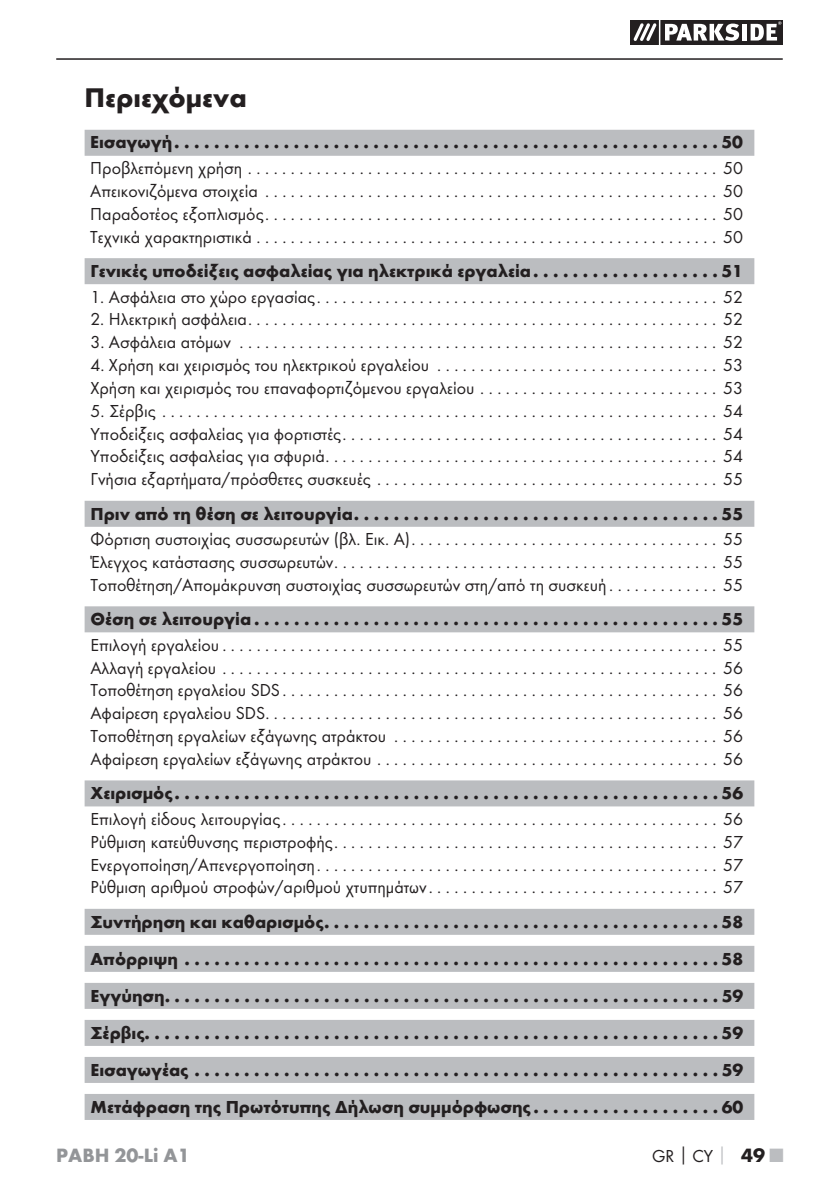
<style>
.page{position:relative;width:839px;height:1190px;background:#fff}
.page>*{position:absolute;margin:0;border:0;box-sizing:border-box;transform-origin:0 0}
.t1{font:700 28px "Futura";color:#231f20}
.t2{font:700 20px "Futura";color:#939598}
.t3{font:18px/22.8px "Futura Boo";color:#231f20;text-align:justify}
.t4{font:700 18px/37px "Futura";color:#231f20;text-align:justify}
.s1{font-family:"Futura";font-weight:700}
.s2{font-family:"Futura";font-weight:700;color:#bbbdc0}
.s3{font-family:"Futura";font-weight:700;font-size:20px}
.s4{font-family:"Futura";font-weight:700;font-size:20px;color:#bbbdc0}
</style>
<div class="page">
<hr style="left:56px;top:58px;width:726px;height:2px;background:#231f20">
<svg style="left:630px;top:20px;width:152px;height:25px"></svg>
<hr style="left:658px;top:20px;width:2px;height:25px;background:#fff">
<div style="left:85px;top:130px;width:668px;height:26px;background:#bbbdc0"></div>
<div style="left:85px;top:258px;width:668px;height:26px;background:#bbbdc0"></div>
<div style="left:85px;top:501px;width:668px;height:26px;background:#bbbdc0"></div>
<div style="left:85px;top:606px;width:668px;height:26px;background:#bbbdc0"></div>
<div style="left:85px;top:780px;width:668px;height:26px;background:#bbbdc0"></div>
<div style="left:85px;top:908px;width:668px;height:26px;background:#bbbdc0"></div>
<div style="left:85px;top:945px;width:668px;height:26px;background:#bbbdc0"></div>
<div style="left:85px;top:982px;width:668px;height:26px;background:#bbbdc0"></div>
<div style="left:85px;top:1019px;width:668px;height:26px;background:#bbbdc0"></div>
<div style="left:85px;top:1056px;width:668px;height:26px;background:#bbbdc0"></div>
<div style="left:85px;top:1094px;width:668px;height:26px;background:#bbbdc0"></div>
<h1 class="t1" style="left:85px;top:86px;width:164px">Περιεχόμενα</h1>
<p class="t4" style="left:90px;top:125px;width:653px">Εισαγωγή .......................................................50</p>
<p class="t3" style="left:90px;top:158px;width:654px">Προβλεπόμενη χρήση ....................................................... 50<br>Απεικονιζόμενα στοιχεία ..................................................... 50<br>Παραδοτέος εξοπλισμός ..................................................... 50<br>Τεχνικά χαρακτηριστικά ...................................................... 50</p>
<p class="t4" style="left:90px;top:254px;width:653px">Γενικές υποδείξεις ασφαλείας για ηλεκτρικά εργαλεία . . . . . . . . . . . . . . . . . . . 51</p>
<p class="t3" style="left:90px;top:286px;width:653px">1. Ασφάλεια στο χώρο εργασίας ............................................... 52</p>
<p class="t3" style="left:90px;top:309px;width:653px">2. Ηλεκτρική ασφάλεια ....................................................... 52</p>
<p class="t3" style="left:90px;top:332px;width:653px">3. Ασφάλεια ατόμων ........................................................ 52</p>
<p class="t3" style="left:90px;top:354px;width:653px">4. Χρήση και χειρισμός του ηλεκτρικού εργαλείου . . . . . . . . . . . . . . . . . . . . . . . . . . . . . . . . . 53<br>Χρήση και χειρισμός του επαναφορτιζόμενου εργαλείου . . . . . . . . . . . . . . . . . . . . . . . . . . . . 53</p>
<p class="t3" style="left:90px;top:400px;width:653px">5. Σέρβις ................................................................. 54<br>Υποδείξεις ασφαλείας για φορτιστές ............................................ 54<br>Υποδείξεις ασφαλείας για σφυριά .............................................. 54<br>Γνήσια εξαρτήματα/πρόσθετες συσκευές ........................................ 55</p>
<p class="t4" style="left:90px;top:496px;width:653px">Πριν από τη θέση σε λειτουργία .....................................55</p>
<p class="t3" style="left:90px;top:529px;width:653px">Φόρτιση συστοιχίας συσσωρευτών (βλ. Εικ. Α) .................................... 55<br>Έλεγχος κατάστασης συσσωρευτών ............................................. 55<br>Τοποθέτηση/Απομάκρυνση συστοιχίας συσσωρευτών στη/από τη συσκευή . . . . . . . . . . . . . 55</p>
<p class="t4" style="left:90px;top:602px;width:653px">Θέση σε λειτουργία ...............................................55</p>
<p class="t3" style="left:90px;top:634px;width:654px">Επιλογή εργαλείου .......................................................... 55<br>Αλλαγή εργαλείου .......................................................... 56<br>Τοποθέτηση εργαλείου SDS ................................................... 56<br>Αφαίρεση εργαλείου SDS ..................................................... 56<br>Τοποθέτηση εργαλείων εξάγωνης ατράκτου ...................................... 56<br>Αφαίρεση εργαλείων εξάγωνης ατράκτου ........................................ 56</p>
<p class="t4" style="left:90px;top:776px;width:653px">Χειρισμός .......................................................56</p>
<p class="t3" style="left:90px;top:808px;width:653px">Επιλογή είδους λειτουργίας ................................................... 56<br>Ρύθμιση κατεύθυνσης περιστροφής ............................................. 57<br>Ενεργοποίηση/Απενεργοποίηση ............................................... 57<br>Ρύθμιση αριθμού στροφών/αριθμού χτυπημάτων . . . . . . . . . . . . . . . . . . . . . . . . . . . . . . . . . . 57</p>
<p class="t4" style="left:90px;top:904px;width:654px">Συντήρηση και καθαρισμός ........................................58<br>Απόρριψη ......................................................58<br>Εγγύηση. . . . . . . . . . . . . . . . . . . . . . . . . . . . . . . . . . . . . . . . . . . . . . . . . . . . . . . . 59<br>Σέρβις. . . . . . . . . . . . . . . . . . . . . . . . . . . . . . . . . . . . . . . . . . . . . . . . . . . . . . . . . . 59<br>Εισαγωγέας .....................................................59<br>Μετάφραση της Πρωτότυπης Δήλωση συμμόρφωσης . . . . . . . . . . . . . . . . . . . 60</p>
<p class="t2" style="left:56px;top:1147px;width:135px">PABH 20-Li A1</p>
<p class="t3" style="left:652px;top:1145px;width:132px">GR<span class="s1">│</span>CY<span class="s2">│</span> <span class="s3">49</span> <span class="s4">■</span></p>
</div>
